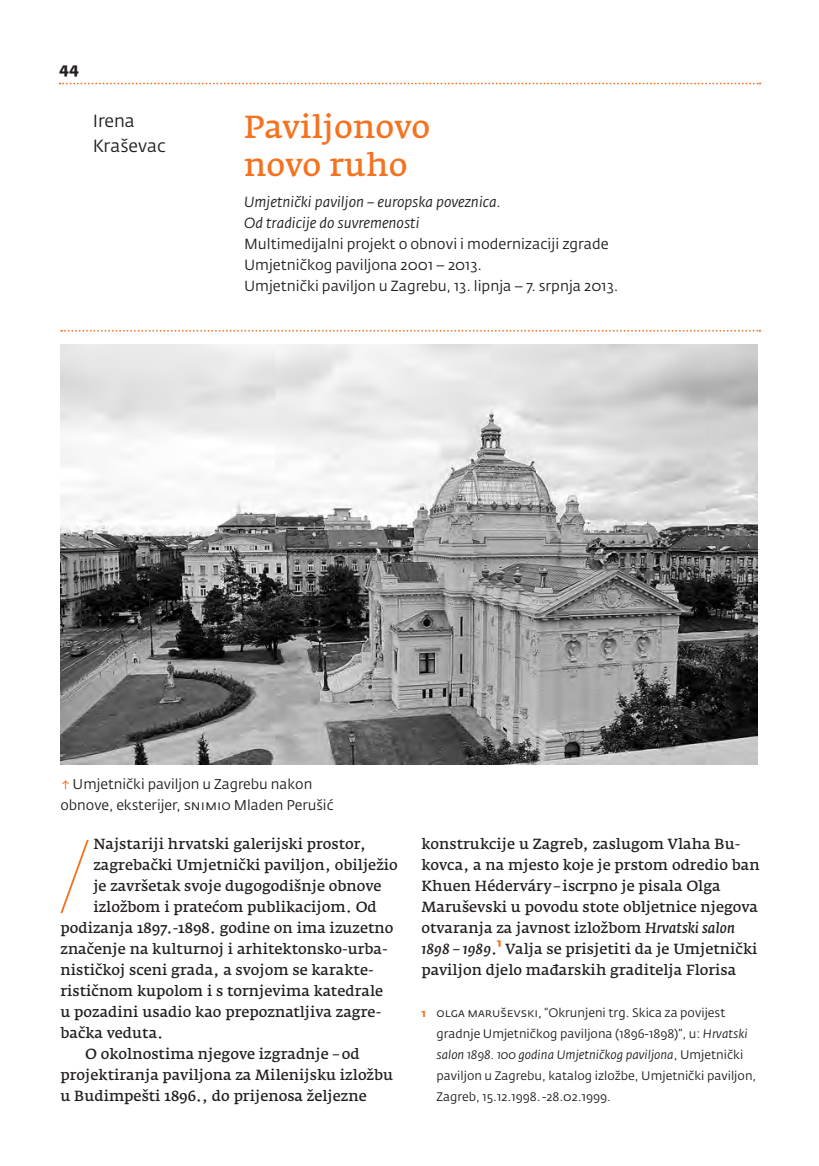
<style>
.page{position:relative;width:819px;height:1166px;background:#fff}
.page>*{position:absolute;margin:0;border:0;box-sizing:border-box;transform-origin:0 0}
._2_1_P{font:200 condensed 99.05px "Helvetica Neue";color:#f47321}
._4_naslov{font:600 31.5px/37.8px "Fedra Serif A Std";color:#f47321}
._3_autor{font:17.5px/24.5px "Fedra Sans Std";color:#231f20}
.paginacija{font:700 15.75px "Fedra Sans Std";color:#231f20}
._1_txt{font:600 14.53px/21px "Fedra Serif A Std";color:#231f20}
._2_1_P-2{font:600 14.53px "Fedra Serif A Std";color:#231f20}
._8_podnaslov{font:14.53px/21px "Fedra Sans Std";color:#231f20}
._8_podnaslov-2{font:italic 14.53px/21px "Fedra Sans Std";color:#231f20}
._5_potpis{font:14px/21px "Fedra Sans Std";color:#231f20}
._9_fusnote{font:12.25px/21px "Fedra Sans Std";color:#231f20}
.s1{color:#f47321}
.s2{font-style:italic}
.s3{font-family:"Fedra Sans Std";font-weight:700;font-size:17.5px;color:#f47321}
.s4{font-weight:700;font-size:11.03px;color:#f47321}
</style>
<div class="page">
<svg style="left:61px;top:330px;width:699px;height:2px"></svg>
<svg style="left:60px;top:83px;width:700px;height:1px"></svg>
<img style="left:60px;top:345px;width:697px;height:419px">
<p class="paginacija" style="left:60px;top:58px;width:17px">4 4</p>
<p class="_3_autor" style="left:93px;top:109px;width:75px">Irena<br>Kraševac</p>
<p class="_4_naslov" style="left:244px;top:109px;width:188px">Paviljonovo novo ruho</p>
<p class="_8_podnaslov-2" style="left:244px;top:191px;width:258px">Umjetnički paviljon – europska poveznica.<br>Od tradicije do suvremenosti</p>
<p class="_8_podnaslov" style="left:244px;top:233px;width:366px">Multimedijalni projekt o obnovi i modernizaciji zgrade<br>Umjetničkog paviljona 2001 – 2013.</p>
<p class="_8_podnaslov" style="left:244px;top:275px;width:376px">Umjetnički paviljon u Zagrebu, 13. lipnja – 7. srpnja 2013.</p>
<p class="_5_potpis" style="left:60px;top:773px;width:275px"><span class="s1">↑</span>Umjetnički paviljon u Zagrebu nakon obnove, eksterijer, snimio Mladen Perušić</p>
<p class="_2_1_P" style="left:61px;top:823px;width:29px">/</p>
<p class="_2_1_P-2" style="left:93px;top:835px;width:274px">Najstariji hrvatski galerijski prostor,</p>
<p class="_2_1_P-2" style="left:93px;top:856px;width:306px">zagrebački Umjetnički paviljon, obilježio</p>
<p class="_2_1_P-2" style="left:93px;top:877px;width:290px">je završetak svoje dugogodišnje obnove</p>
<p class="_2_1_P-2" style="left:93px;top:898px;width:285px">izložbom i pratećom publikacijom. Od</p>
<p class="_2_1_P-2" style="left:60px;top:919px;width:334px">podizanja 1897.-1898. godine on ima izuzetno</p>
<p class="_2_1_P-2" style="left:60px;top:940px;width:329px">značenje na kulturnoj i arhitektonsko-urba-</p>
<p class="_2_1_P-2" style="left:60px;top:961px;width:315px">nističkoj sceni grada, a svojom se karakte-</p>
<p class="_2_1_P-2" style="left:60px;top:982px;width:324px">rističnom kupolom i s tornjevima katedrale</p>
<p class="_2_1_P-2" style="left:60px;top:1003px;width:322px">u pozadini usadio kao prepoznatljiva zagre-</p>
<p class="_2_1_P-2" style="left:60px;top:1024px;width:104px">bačka veduta.</p>
<p class="_1_txt" style="left:60px;top:1043px;width:334px;text-indent:25px">O okolnostima njegove izgradnje –od projektiranja paviljona za Milenijsku izložbu u Budimpešti 1896., do prijenosa željezne</p>
<p class="_1_txt" style="left:421px;top:833px;width:340px">konstrukcije u Zagreb, zaslugom Vlaha Bu&shy;kovca, a na mjesto koje je prstom odredio ban Khuen Héderváry–iscrpno je pisala Olga Maruševski u povodu stote obljetnice njegova otvaranja za javnost izložbom <span class="s2">Hrvatski salon 1898 – 1989</span>.<span class="s3">1</span> Valja se prisjetiti da je Umjetnički paviljon djelo mađarskih graditelja Florisa</p>
<p class="_9_fusnote" style="left:436px;top:1002px;width:321px;text-indent:-15px"><span class="s4">1</span> olga maruševski, “Okrunjeni trg. Skica za povijest gradnje Umjetničkog paviljona (1896-1898)”, u: <span class="s2">Hrvatski salon 1898. 100 godina Umjetničkog paviljona</span>, Umjetnički paviljon u Zagrebu, katalog izložbe, Umjetnički paviljon, Zagreb, 15.12.1998.-28.02.1999.</p>
</div>
